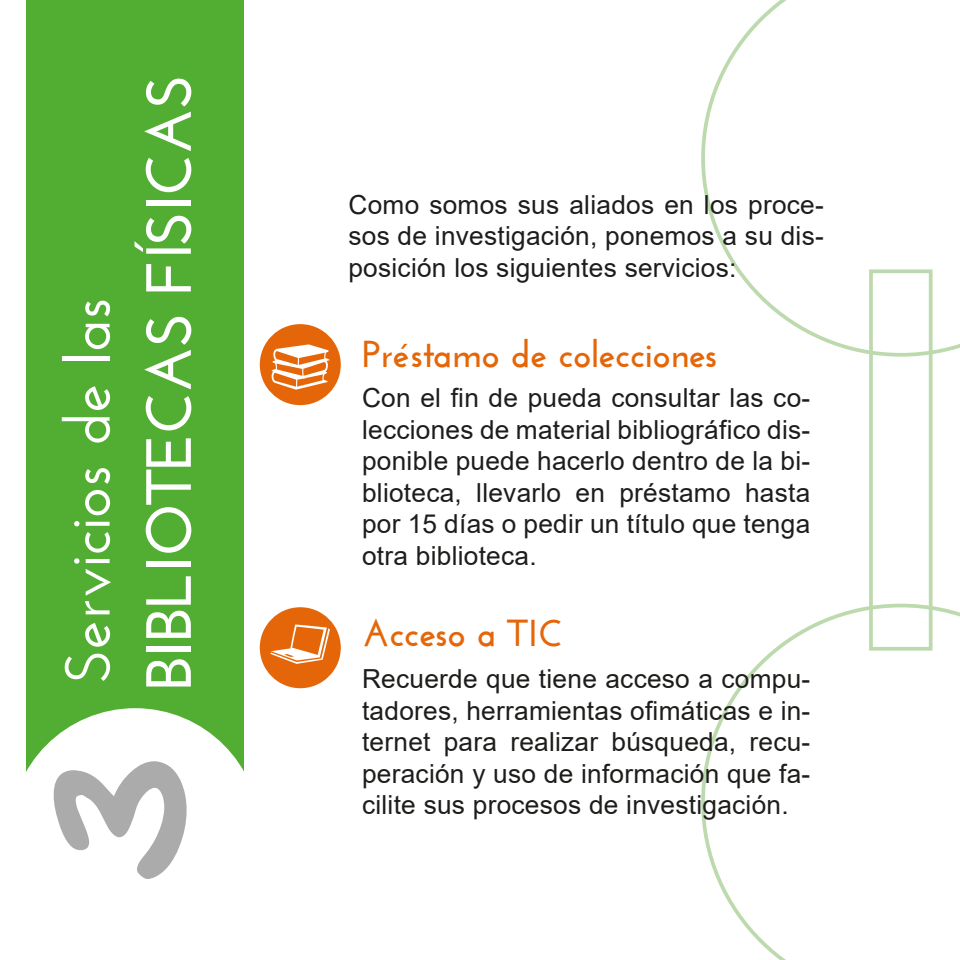
<style>
.page{position:relative;width:960px;height:960px;background:#fff}
.page>*{position:absolute;margin:0;border:0;box-sizing:border-box;transform-origin:0 0}
.t1{font:157.5px "Hand Of Sean Demo";color:#ababab}
.t2{font:700 63.75px "Josefin Sans";letter-spacing:-.025em;color:#fff}
.t3{font:600 63.75px "Josefin Sans";color:#fff}
.t4{font:700 37.5px "Josefin Sans";color:#e46608}
.t5{font:26.25px/31.5px "Arial";letter-spacing:.01em;color:#1d1d1b;text-align:justify}
</style>
<div class="page">
<svg style="left:701px;top:0;width:259px;height:357px"></svg>
<svg style="left:701px;top:604px;width:259px;height:356px"></svg>
<div style="left:260px;top:607px;width:81px;height:81px;background:#e56608;border-radius:50%"></div>
<svg style="left:271px;top:624px;width:59px;height:40px"></svg>
<div style="left:260px;top:324px;width:81px;height:81px;background:#e56608;border-radius:50%"></div>
<svg style="left:272px;top:344px;width:58px;height:46px"></svg>
<div style="left:26px;top:0;width:218px;height:787px;background:#52ae32"></div>
<div style="left:10px;top:708px;width:250px;height:251px;background:#fff;border-radius:50%"></div>
<h2 class="t3" style="left:49px;top:685px;width:389px;rotate:-90deg">Servicios de las</h2>
<h2 class="t2" style="left:131px;top:690px;width:618px;rotate:-90deg">BIBLIOTECAS FÍSICAS</h2>
<h1 class="t1" style="left:39px;top:884px;width:127px;rotate:-90deg">3</h1>
<p class="t5" style="left:348px;top:189px;width:477px">Como somos sus aliados en los proce&shy;sos de investigación, ponemos a su dis&shy;posición los siguientes servicios:</p>
<h3 class="t4" style="left:362px;top:332px;width:357px">Préstamo de colecciones</h3>
<p class="t5" style="left:362px;top:382px;width:450px">Con el fin de pueda consultar las co&shy;lecciones de material bibliográfico dis&shy;ponible puede hacerlo dentro de la bi&shy;blioteca, llevarlo en préstamo hasta por 15 días o pedir un título que tenga otra biblioteca.</p>
<h3 class="t4" style="left:362px;top:612px;width:203px">Acceso a TIC</h3>
<p class="t5" style="left:362px;top:663px;width:450px">Recuerde que tiene acceso a compu&shy;tadores, herramientas ofimáticas e in&shy;ternet para realizar búsqueda, recu&shy;peración y uso de información que fa&shy;cilite sus procesos de investigación.</p>
</div>
